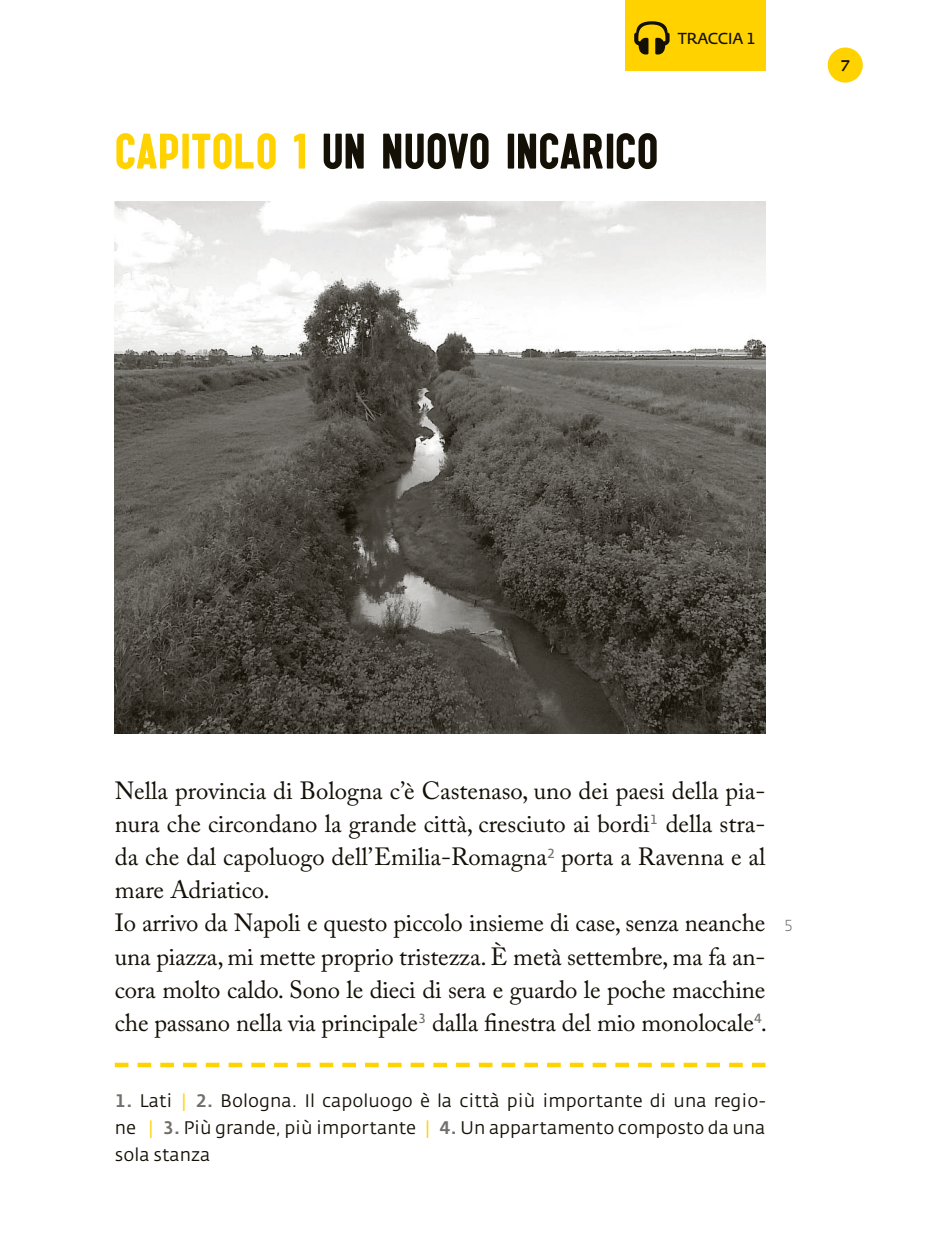
<style>
.page{position:relative;width:925px;height:1244px;background:#fff}
.page>*{position:absolute;margin:0;border:0;box-sizing:border-box;transform-origin:0 0}
.t1{font:51.75px "Sugo";letter-spacing:.005em;color:#141006}
.t2{font:24.75px/33.1px "Adobe Caslon Pro";letter-spacing:-.01em;color:#141006}
.t3{font:18px/27px "Fedra Sans";color:#141006;text-align:justify}
.t4{font:18px "Fedra Serif A Normal SC";color:#141006}
.t5{font:15.75px "Fedra Sans Normal TF";color:#141006}
.t6{font:15.75px "Fedra Sans Light SC";color:#726f6a}
.s1{color:#ffd200}
.s2{font-family:"Fedra Sans Medium TF";color:#726f6a}
</style>
<div class="page">
<div style="left:828px;top:48px;width:35px;height:35px;background:#ffd200;border-radius:50%"></div>
<svg style="left:115px;top:1062px;width:650px;height:5px"></svg>
<img style="left:115px;top:202px;width:650px;height:531px">
<div style="left:625px;top:0;width:140px;height:70px;background:#ffd200"></div>
<svg style="left:634px;top:21px;width:35px;height:33px"></svg>
<p class="t5" style="left:678px;top:30px;width:80px">TRACCI A 1</p>
<h1 class="t1" style="left:115px;top:120px;width:545px"><span class="s1">CAPITOLO 1</span> UN NUOVO INCARICO</h1>
<p class="t4" style="left:841px;top:53px;width:10px">7</p>
<p class="t2" style="left:115px;top:773px;width:654px">Nella provincia di Bologna c’è Castenaso, uno dei paesi della pia&shy;nura che circondano la grande città, cresciuto ai bordi<sup>1</sup> della stra&shy;da che dal capoluogo dell’Emilia-Romagna<sup>2</sup> porta a Ravenna e al mare Adriatico.<br>Io arrivo da Napoli e questo piccolo insieme di case, senza neanche una piazza, mi mette proprio tristezza. È metà settembre, ma fa an&shy;cora molto caldo. Sono le dieci di sera e guardo le poche macchine che passano nella via principale<sup>3</sup> dalla finestra del mio monolocale<sup>4</sup>.</p>
<p class="t6" style="left:784px;top:917px;width:10px">5</p>
<p class="t3" style="left:115px;top:1088px;width:652px"><span class="s2">1.</span> Lati <span class="s1">|</span> <span class="s2">2.</span> Bologna. Il capoluogo è la città più importante di una regio&shy;ne <span class="s1">|</span> <span class="s2">3.</span> Più grande, più importante <span class="s1">|</span> <span class="s2">4.</span> Un appartamento composto da una sola stanza</p>
</div>
